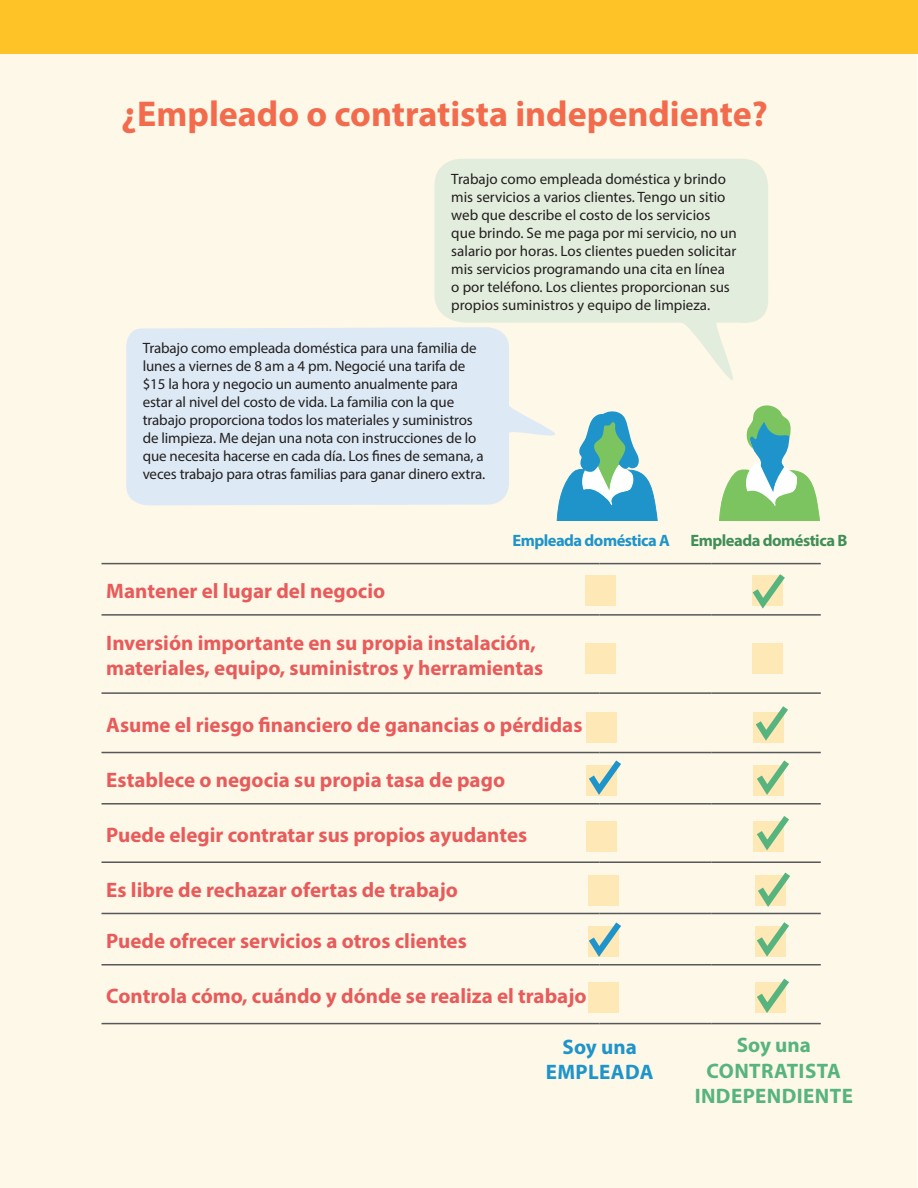
<style>
.page{position:relative;width:918px;height:1188px;background:#fff}
.page>*{position:absolute;margin:0;border:0;box-sizing:border-box;transform-origin:0 0}
.Heading_2{font:700 36px "Myriad Pro";color:#f26b4d}
.t1{font:700 21px/25.2px "Myriad Pro";color:#e85b5b}
.t2{font:700 21px/25.2px "Myriad Pro";letter-spacing:.02em;color:#58b47e;text-align:center}
.t3{font:700 21px "Myriad Pro";letter-spacing:.02em;color:#1e94cb}
.t4{font:700 16.5px "Myriad Pro";letter-spacing:-.03em;color:#408f57}
.t5{font:700 16.5px "Myriad Pro";letter-spacing:-.03em;color:#1e94cb}
.t6{font:15px/18px "Myriad Pro";letter-spacing:-.01em;color:#231f20}
</style>
<div class="page">
<div style="left:1px;top:30px;width:916px;height:1158px;background:#fef8e8"></div>
<svg style="left:434px;top:159px;width:334px;height:221px;fill:#e3eddd"></svg>
<hr style="left:102px;top:563px;width:497px;height:1px;background:#57585a">
<hr style="left:599px;top:563px;width:113px;height:1px;background:#57585a">
<hr style="left:712px;top:563px;width:109px;height:1px;background:#57585a">
<hr style="left:102px;top:614px;width:497px;height:2px;background:#57585a">
<hr style="left:599px;top:614px;width:113px;height:2px;background:#57585a">
<hr style="left:712px;top:614px;width:109px;height:2px;background:#57585a">
<hr style="left:102px;top:692px;width:497px;height:2px;background:#57585a">
<hr style="left:599px;top:692px;width:113px;height:2px;background:#57585a">
<hr style="left:712px;top:692px;width:109px;height:2px;background:#57585a">
<hr style="left:102px;top:752px;width:497px;height:1px;background:#57585a">
<hr style="left:599px;top:752px;width:113px;height:1px;background:#57585a">
<hr style="left:712px;top:752px;width:109px;height:1px;background:#57585a">
<hr style="left:102px;top:803px;width:497px;height:2px;background:#57585a">
<hr style="left:599px;top:803px;width:113px;height:2px;background:#57585a">
<hr style="left:712px;top:803px;width:109px;height:2px;background:#57585a">
<hr style="left:102px;top:861px;width:497px;height:2px;background:#57585a">
<hr style="left:599px;top:861px;width:113px;height:2px;background:#57585a">
<hr style="left:712px;top:861px;width:109px;height:2px;background:#57585a">
<hr style="left:102px;top:913px;width:497px;height:1px;background:#57585a">
<hr style="left:599px;top:913px;width:113px;height:1px;background:#57585a">
<hr style="left:712px;top:913px;width:109px;height:1px;background:#57585a">
<hr style="left:102px;top:964px;width:497px;height:1px;background:#57585a">
<hr style="left:599px;top:964px;width:113px;height:1px;background:#57585a">
<hr style="left:712px;top:964px;width:109px;height:1px;background:#57585a">
<hr style="left:102px;top:1023px;width:497px;height:1px;background:#57585a">
<hr style="left:599px;top:1023px;width:113px;height:1px;background:#57585a">
<hr style="left:712px;top:1023px;width:109px;height:1px;background:#57585a">
<div style="left:0;top:0;width:918px;height:54px;background:#fec427"></div>
<svg style="left:126px;top:327px;width:429px;height:179px;fill:#ddeaf5"></svg>
<div style="left:585px;top:575px;width:31px;height:31px;background:#fee8b5"></div>
<div style="left:585px;top:643px;width:31px;height:31px;background:#fee8b5"></div>
<div style="left:586px;top:712px;width:31px;height:31px;background:#fee8b5"></div>
<div style="left:586px;top:821px;width:31px;height:31px;background:#fee8b5"></div>
<div style="left:588px;top:875px;width:31px;height:31px;background:#fee8b5"></div>
<div style="left:589px;top:982px;width:30px;height:31px;background:#fee8b5"></div>
<div style="left:752px;top:643px;width:31px;height:31px;background:#fee8b5"></div>
<svg style="left:752px;top:574px;width:33px;height:35px"></svg>
<svg style="left:753px;top:706px;width:35px;height:37px"></svg>
<svg style="left:753px;top:760px;width:36px;height:36px"></svg>
<svg style="left:753px;top:816px;width:36px;height:36px"></svg>
<svg style="left:751px;top:872px;width:45px;height:85px"></svg>
<svg style="left:755px;top:978px;width:34px;height:35px"></svg>
<svg style="left:556px;top:411px;width:102px;height:109px"></svg>
<svg style="left:719px;top:405px;width:101px;height:116px"></svg>
<svg style="left:586px;top:760px;width:35px;height:36px"></svg>
<svg style="left:588px;top:922px;width:33px;height:35px"></svg>
<p class="Heading_2" style="left:121px;top:91px;width:648px">¿Empleado o contratista independiente?</p>
<p class="t6" style="left:451px;top:170px;width:287px">Trabajo como empleada doméstica y brindo mis servicios a varios clientes. Tengo un sitio web que describe el costo de los servicios que brindo. Se me paga por mi servicio, no un salario por horas. Los clientes pueden solicitar mis servicios programando una cita en línea o por teléfono. Los clientes proporcionan sus propios suministros y equipo de limpieza.</p>
<p class="t6" style="left:143px;top:338px;width:344px">Trabajo como empleada doméstica para una familia de lunes a viernes de 8 am a 4 pm. Negocié una tarifa de $15 la hora y negocio un aumento anualmente para estar al nivel del costo de vida. La familia con la que trabajo proporciona todos los materiales y suministros de limpieza. Me dejan una nota con instrucciones de lo que necesita hacerse en cada día. Los fines de semana, a veces trabajo para otras familias para ganar dinero extra.</p>
<p class="t5" style="left:512px;top:530px;width:159px">Empleada doméstica A</p>
<p class="t1" style="left:106px;top:578px;width:280px">Mantener el lugar del negocio</p>
<p class="t1" style="left:106px;top:630px;width:439px">Inversión importante en su propia instalación, materiales, equipo, suministros y herramientas</p>
<p class="t1" style="left:106px;top:711px;width:478px">Asume el riesgo financiero de ganancias o pérdidas</p>
<p class="t1" style="left:106px;top:767px;width:400px">Establece o negocia su propia tasa de pago</p>
<p class="t1" style="left:106px;top:821px;width:422px">Puede elegir contratar sus propios ayudantes</p>
<p class="t1" style="left:106px;top:876px;width:353px">Es libre de rechazar ofertas de trabajo</p>
<p class="t1" style="left:106px;top:928px;width:362px">Puede ofrecer servicios a otros clientes</p>
<p class="t1" style="left:106px;top:983px;width:482px">Controla cómo, cuándo y dónde se realiza el trabajo</p>
<p class="t3" style="left:563px;top:1033px;width:76px">Soy una</p>
<p class="t3" style="left:546px;top:1058px;width:109px">EMPLEADA</p>
<p class="t4" style="left:691px;top:530px;width:158px">Empleada doméstica B</p>
<p class="t2" style="left:737px;top:1032px;width:76px">Soy una</p>
<p class="t2" style="left:695px;top:1057px;width:160px">CONTRATISTA<br>INDEPENDIENTE</p>
</div>
